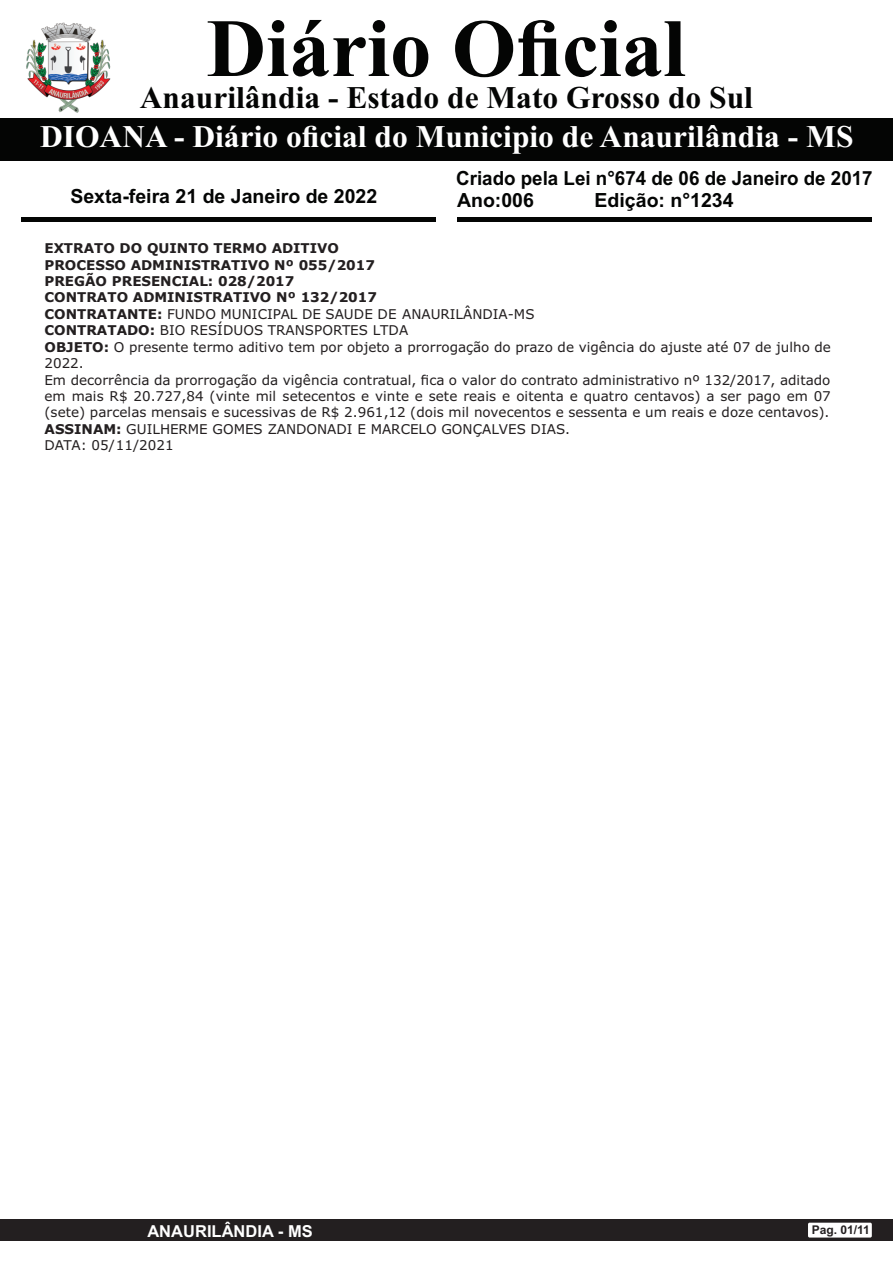
<style>
.page{position:relative;width:893px;height:1262px;background:#fff}
.page>*{position:absolute;margin:0;border:0;box-sizing:border-box;transform-origin:0 0}
.t1{font:700 82.5px "Times New Roman";color:#040504}
.t2{font:700 31.5px "Times New Roman";color:#fff}
.t3{font:700 31.5px "Times New Roman";color:#040504}
.t4{font:700 19.5px "Arial";color:#040504}
.t5{font:700 19.5px "Arial";color:#040504;scale:.96 1}
.t6{font:700 16.5px "Arial";color:#fff}
.t7{font:13.5px/16.4px "Verdana";color:#231f20}
.t8{font:700 12px "Arial";color:#231f20}
.s1{font-weight:700}
</style>
<div class="page">
<div style="left:0;top:1219px;width:892px;height:21px;background:#231f20"></div>
<div style="left:808px;top:1222px;width:63px;height:15px;background:#fff;border-radius:2px"></div>
<div style="left:0;top:118px;width:892px;height:43px;background:#040504"></div>
<div style="left:21px;top:217px;width:415px;height:5px;background:#040504"></div>
<div style="left:457px;top:217px;width:414px;height:5px;background:#040504"></div>
<img style="left:26px;top:23px;width:85px;height:90px">
<h1 class="t1" style="left:207px;top:20px;width:480px">Diário Oficial</h1>
<h2 class="t3" style="left:140px;top:87px;width:614px">Anaurilândia - Estado de Mato Grosso do Sul</h2>
<h2 class="t2" style="left:40px;top:126px;width:814px">DIOANA - Diário oficial do Municipio de Anaurilândia - MS</h2>
<h3 class="t5" style="left:456px;top:171px;width:435px">Criado pela Lei n°674 de 06 de Janeiro de 2017</h3>
<h3 class="t4" style="left:70px;top:189px;width:308px">Sexta-feira 21 de Janeiro de 2022</h3>
<h3 class="t4" style="left:457px;top:193px;width:78px">Ano:006</h3>
<h3 class="t4" style="left:594px;top:193px;width:140px">Edição: n°1234</h3>
<p class="t7" style="left:44px;top:241px;width:788px"><span class="s1">EXTRATO DO QUINTO TERMO ADITIVO<br>PROCESSO ADMINISTRATIVO Nº 055/2017<br>PREGÃO PRESENCIAL: 028/2017<br>CONTRATO ADMINISTRATIVO Nº 132/2017<br>CONTRATANTE:</span> FUNDO MUNICIPAL DE SAUDE DE ANAURILÂNDIA-MS<br><span class="s1">CONTRATADO:</span> BIO RESÍDUOS TRANSPORTES LTDA<br><span class="s1">OBJETO:</span> O presente termo aditivo tem por objeto a prorrogação do prazo de vigência do ajuste até 07 de julho de 2022.<br>Em decorrência da prorrogação da vigência contratual, fica o valor do contrato administrativo nº 132/2017, aditado em mais R$ 20.727,84 (vinte mil setecentos e vinte e sete reais e oitenta e quatro centavos) a ser pago em 07 (sete) parcelas mensais e sucessivas de R$ 2.961,12 (dois mil novecentos e sessenta e um reais e doze centavos).<br><span class="s1">ASSINAM:</span> GUILHERME GOMES ZANDONADI E MARCELO GONÇALVES DIAS.<br>DATA: 05/11/2021</p>
<p class="t6" style="left:147px;top:1224px;width:167px">ANAURILÂNDIA - MS</p>
<p class="t8" style="left:811px;top:1225px;width:60px">Pag. 01/11</p>
</div>
